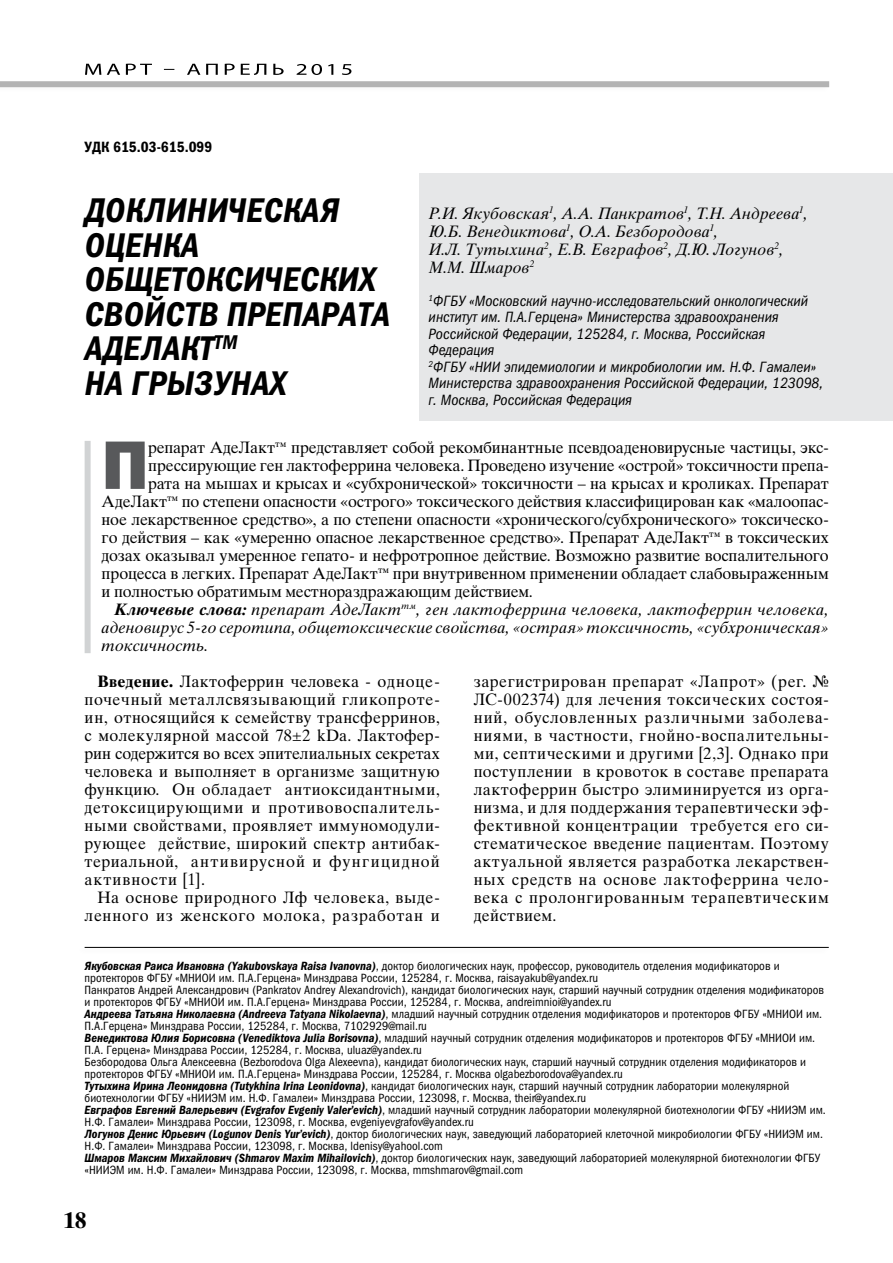
<style>
.page{position:relative;width:893px;height:1263px;background:#fff}
.page>*{position:absolute;margin:0;border:0;box-sizing:border-box;transform-origin:0 0}
.t1{font:69px "Franklin Gothic Heavy ITC";color:#58595b}
.t2{font:italic 34.5px/34.5px "Franklin Gothic Demi Cond ITC";letter-spacing:.05em;color:#000}
.t3{font:700 22.5px "Times Ten Cyr";color:#000}
.t4{font:16.5px/18px "Times Ten Cyr Upright";letter-spacing:-.005em;color:#000;text-align:justify}
.t5{font:16.5px/18px "Times Ten Cyr Inclined";color:#000}
.t6{font:16.5px/18px "Times Ten Cyr Upright";letter-spacing:.04em;color:#000;text-align:right}
.t7{font:italic 15px/16.5px "Franklin Gothic Book Cond ITC";color:#000}
.t8{font:15px "Franklin Gothic Demi Cond ITC";color:#000}
.t9{font:12px/12px "Franklin Gothic Book Cond ITC";color:#000}
.s1{font-family:"Times Ten Cyr Bold Inclined"}
.s2{font-family:"Times Ten Cyr";font-weight:700}
.s3{font-family:"Franklin Gothic Demi Cond ITC";font-style:italic}
</style>
<div class="page">
<div style="left:0;top:79px;width:830px;height:15px;background:#000;opacity:.1"></div>
<div style="left:0;top:81px;width:829px;height:6px;background:#b3b3b3"></div>
<svg style="left:85px;top:64px;width:266px;height:11px"></svg>
<div style="left:419px;top:173px;width:473px;height:247px;background:#e6e7e8"></div>
<div style="left:77px;top:945px;width:752px;height:10px;background:#000;opacity:.1"></div>
<hr style="left:85px;top:947px;width:744px;height:1px;background:#000">
<div style="left:85px;top:441px;width:6px;height:212px;background:#d1d3d4"></div>
<p class="t8" style="left:85px;top:138px;width:129px">УДК 615.03-615.099</p>
<h2 class="t2" style="left:85px;top:193px;width:99px">Доклиническая оценка общетоксических свойств</h2>
<h2 class="t2" style="left:227px;top:297px;width:19px">препарата</h2>
<h2 class="t2" style="left:85px;top:331px;width:142px">АдеЛакт<sup>тм </sup>на грызунах</h2>
<h3 class="t5" style="left:429px;top:204px;width:381px">Р.И. Якубовская<sup>1</sup>, А.А. Панкратов<sup>1</sup>, Т.Н. Андреева<sup>1</sup>, Ю.Б. Венедиктова<sup>1</sup>, О.А. Безбородова<sup>1</sup>,<br>И.Л. Тутыхина<sup>2</sup>, Е.В. Евграфов<sup>2</sup>, Д.Ю. Логунов<sup>2</sup>, М.М. Шмаров<sup>2</sup></h3>
<p class="t7" style="left:429px;top:293px;width:396px"><sup>1</sup>ФГБУ «Московский научно-исследовательский онкологический институт им. П.А.Герцена» Министерства здравоохранения Российской Федерации, 125284, г. Москва, Российская Федерация<br><sup>2</sup>ФГБУ «НИИ эпидемиологии и микробиологии им. Н.Ф. Гамалеи» Министерства здравоохранения Российской Федерации, 123098, г. Москва, Российская Федерация</p>
<h1 class="t1" style="left:102px;top:422px;width:49px">П</h1>
<h3 class="t4" style="left:148px;top:438px;width:682px">репарат АдеЛакт<sup>тм</sup> представляет собой рекомбинантные псевдоаденовирусные частицы, экс-</h3>
<h3 class="t4" style="left:148px;top:456px;width:682px">прессирующие ген лактоферрина человека. Проведено изучение «острой» токсичности препа-</h3>
<h3 class="t4" style="left:148px;top:474px;width:682px">рата на мышах и крысах и «субхронической» токсичности – на крысах и кроликах. Препарат</h3>
<h3 class="t4" style="left:102px;top:492px;width:729px">АдеЛакт<sup>тм</sup> по степени опасности «острого» токсического действия классифицирован как «малоопас-</h3>
<h3 class="t4" style="left:102px;top:510px;width:729px">ное лекарственное средство», а по степени опасности «хронического/субхронического» токсическо-</h3>
<h3 class="t4" style="left:102px;top:528px;width:729px">го действия – как «умеренно опасное лекарственное средство». Препарат АдеЛакт<sup>тм</sup> в токсических</h3>
<h3 class="t4" style="left:102px;top:546px;width:729px">дозах оказывал умеренное гепато- и нефротропное действие. Возможно развитие воспалительного</h3>
<h3 class="t4" style="left:102px;top:564px;width:729px">процесса в легких. Препарат АдеЛакт<sup>тм</sup> при внутривенном применении обладает слабовыраженным</h3>
<h3 class="t4" style="left:102px;top:582px;width:433px">и полностью обратимым местнораздражающим действием.</h3>
<h3 class="t5" style="left:102px;top:600px;width:729px;text-align:justify;text-indent:13px"><span class="s1">Ключевые слова:</span> препарат АдеЛакт<sup>тм</sup>, ген лактоферрина человека, лактоферрин человека, аденовирус 5-го серотипа, общетоксические свойства, «острая» токсичность, «субхроническая» токсичность.</h3>
<p class="t4" style="left:85px;top:672px;width:357px;text-indent:13px"><span class="s2">Введение.</span> Лактоферрин человека - одноце&shy;почечный металлсвязывающий гликопроте&shy;ин, относящийся к семейству трансферринов, с молекулярной массой 78±2 kDa. Лактофер&shy;рин содержится во всех эпителиальных секретах человека и выполняет в организме защитную функцию. Он обладает антиоксидантными, детоксицирующими и противовоспалитель&shy;ными свойствами, проявляет иммуномодули&shy;рующее действие, широкий спектр антибак&shy;териальной, антивирусной и фунгицидной активности [1].</p>
<h3 class="t6" style="left:85px;top:888px;width:357px">На основе природного Лф человека, выде&shy;ленного из женского молока, разработан и</h3>
<p class="t4" style="left:474px;top:672px;width:357px">зарегистрирован препарат «Лапрот» (рег. № ЛС-002374) для лечения токсических состоя&shy;ний, обусловленных различными заболева&shy;ниями, в частности, гнойно-воспалительны&shy;ми, септическими и другими [2,3]. Однако при поступлении в кровоток в составе препарата лактоферрин быстро элиминируется из орга&shy;низма, и для поддержания терапевтически эф&shy;фективной концентрации требуется его си&shy;стематическое введение пациентам. Поэтому актуальной является разработка лекарствен&shy;ных средств на основе лактоферрина чело&shy;века с пролонгированным терапевтическим действием.</p>
<p class="t9" style="left:85px;top:960px;width:743px"><span class="s3">Якубовская Раиса Ивановна (Yakubovskaya Raisa Ivanovna)</span>, доктор биологических наук, профессор, руководитель отделения модификаторов и протекторов ФГБУ «МНИОИ им. П.А.Герцена» Минздрава России, 125284, г. Москва, raisayakub@yandex.ru<br>Панкратов Андрей Александрович (Pankratov Andrey Alexandrovich), кандидат биологических наук, старший научный сотрудник отделения модификаторов и протекторов ФГБУ «МНИОИ им. П.А.Герцена» Минздрава России, 125284, г. Москва, andreimnioi@yandex.ru<br><span class="s3">Андреева Татьяна Николаевна (Andreeva Tatyana Nikolaevna)</span>, младший научный сотрудник отделения модификаторов и протекторов ФГБУ «МНИОИ им.<br>П.А.Герцена» Минздрава России, 125284, г. Москва, 7102929@mail.ru<br><span class="s3">Венедиктова Юлия Борисовна (Venediktova Julia Borisovna)</span>, младший научный сотрудник отделения модификаторов и протекторов ФГБУ «МНИОИ им.<br>П.А. Герцена» Минздрава России, 125284, г. Москва, uluaz@yandex.ru<br>Безбородова Ольга Алексеевна (Bezborodova Olga Alexeevna), кандидат биологических наук, старший научный сотрудник отделения модификаторов и протекторов ФГБУ «МНИОИ им. П.А.Герцена» Минздрава России, 125284, г. Москва olgabezborodova@yandex.ru<br><span class="s3">Тутыхина Ирина Леонидовна (Tutykhina Irina Leonidovna)</span>, кандидат биологических наук, старший научный сотрудник лаборатории молекулярной биотехнологии ФГБУ «НИИЭМ им. Н.Ф. Гамалеи» Минздрава России, 123098, г. Москва, their@yandex.ru<br><span class="s3">Евграфов Евгений Валерьевич (Evgrafov Evgeniy Valer’evich)</span>, младший научный сотрудник лаборатории молекулярной биотехнологии ФГБУ «НИИЭМ им.<br>Н.Ф. Гамалеи» Минздрава России, 123098, г. Москва, evgeniyevgrafov@yandex.ru<br><span class="s3">Логунов Денис Юрьевич (Logunov Denis Yur’evich)</span>, доктор биологических наук, заведующий лабораторией клеточной микробиологии ФГБУ «НИИЭМ им.<br>Н.Ф. Гамалеи» Минздрава России, 123098, г. Москва, ldenisy@yahool.com<br><span class="s3">Шмаров Максим Михайлович (Shmarov Maxim Mihailovich)</span>, доктор биологических наук, заведующий лабораторией молекулярной биотехнологии ФГБУ «НИИЭМ им. Н.Ф. Гамалеи» Минздрава России, 123098, г. Москва, mmshmarov@gmail.com</p>
<h3 class="t3" style="left:64px;top:1207px;width:24px">18</h3>
</div>
